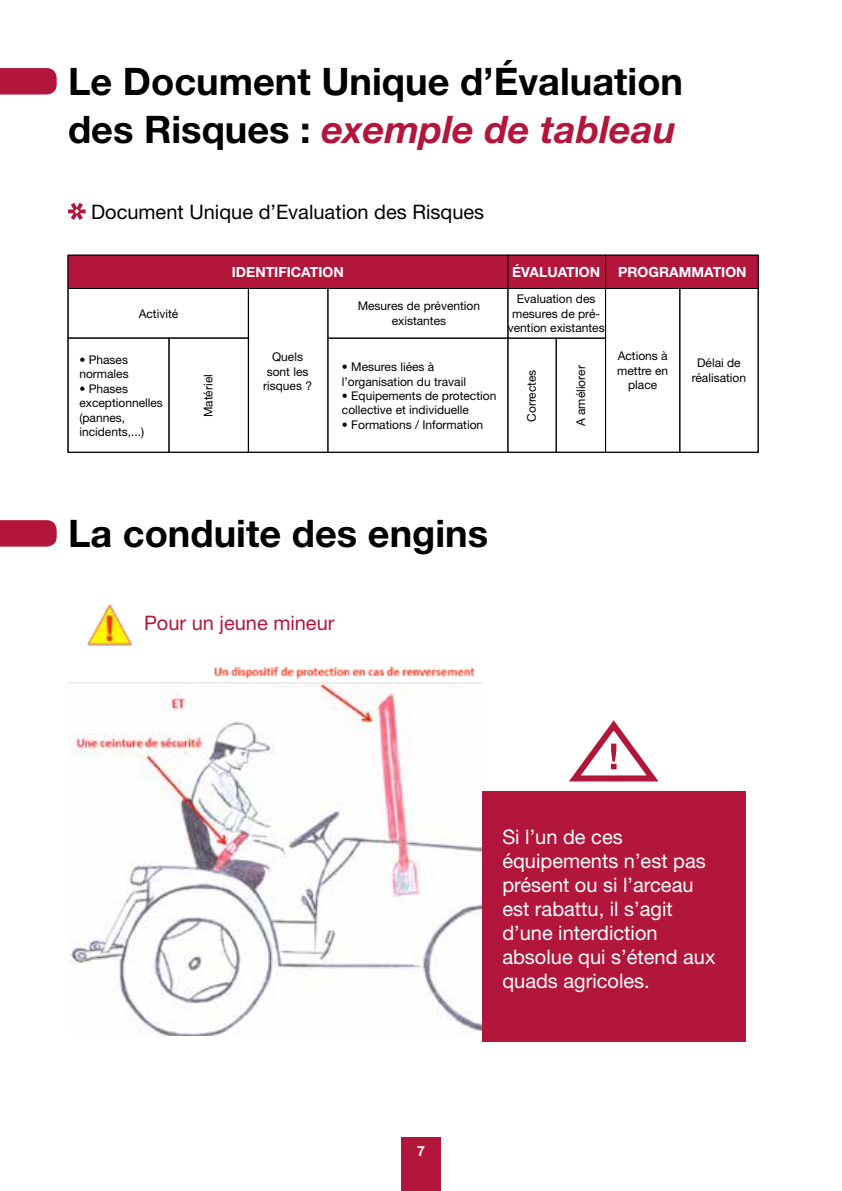
<style>
.page{position:relative;width:842px;height:1191px;background:#fff}
.page>*{position:absolute;margin:0;border:0;box-sizing:border-box;transform-origin:0 0}
.t1{font:700 38px/47.6px "Helvetica Neue LT Std";color:#000}
.t2{font:20px/24px "Helvetica Neue LT Std";color:#fff}
.t3{font:20px "Helvetica Neue LT Std";color:#000}
.t4{font:20px "Helvetica Neue LT Std";color:#b2163b}
.t5{font:700 14px "Helvetica Neue LT Std";color:#fff}
.t6{font:12px/14.4px "Helvetica Neue LT Std";color:#000;text-align:center}
.s1{font-style:italic;color:#b2163b}
</style>
<div class="page">
<div style="left:401px;top:1137px;width:40px;height:54px;background:#b2163b"></div>
<svg style="left:68px;top:203px;width:18px;height:17px"></svg>
<svg style="left:0;top:68px;width:57px;height:26px"></svg>
<svg style="left:0;top:520px;width:57px;height:26px"></svg>
<div style="left:68px;top:255px;width:690px;height:33px;background:#b2163b"></div>
<div style="left:68px;top:255px;width:691px;height:34px;border:1px solid #000"></div>
<div style="left:68px;top:288px;width:181px;height:51px;border:1px solid #000"></div>
<div style="left:327px;top:288px;width:181px;height:51px;border:1px solid #000"></div>
<div style="left:507px;top:288px;width:99px;height:51px;border:1px solid #000"></div>
<div style="left:605px;top:288px;width:75px;height:165px;border:1px solid #000"></div>
<div style="left:679px;top:288px;width:80px;height:165px;border:1px solid #000"></div>
<div style="left:507px;top:338px;width:50px;height:115px;border:1px solid #000"></div>
<div style="left:556px;top:338px;width:50px;height:115px;border:1px solid #000"></div>
<div style="left:327px;top:338px;width:181px;height:115px;border:1px solid #000"></div>
<div style="left:68px;top:337px;width:102px;height:116px;border:1px solid #000"></div>
<div style="left:168px;top:337px;width:81px;height:116px;border:1px solid #000"></div>
<div style="left:248px;top:288px;width:80px;height:165px;border:1px solid #000"></div>
<hr style="left:507px;top:255px;width:1px;height:34px;background:#000">
<hr style="left:605px;top:255px;width:1px;height:34px;background:#000">
<img style="left:68px;top:604px;width:415px;height:431px">
<div style="left:482px;top:791px;width:264px;height:250px;background:#b2163b"></div>
<svg style="left:569px;top:720px;width:90px;height:62px"></svg>
<h1 class="t1" style="left:68px;top:57px;width:617px">Le Document Unique d’Évaluation des Risques : <span class="s1">exemple de tableau</span></h1>
<h2 class="t3" style="left:91px;top:199px;width:395px">Document Unique d’Evaluation des Risques</h2>
<p class="t5" style="left:232px;top:263px;width:113px">IDENTIFICATION</p>
<p class="t5" style="left:512px;top:263px;width:90px">ÉVALUATION</p>
<p class="t5" style="left:618px;top:263px;width:130px">PROGRAMMATION</p>
<p class="t6" style="left:139px;top:306px;width:41px">Activité</p>
<p class="t6" style="left:358px;top:299px;width:124px">Mesures de prévention existantes</p>
<p class="t6" style="left:508px;top:291px;width:98px">Evaluation des mesures de pré&shy;vention existantes</p>
<p class="t6" style="left:79px;top:352px;width:51px;text-align:left">• Phases normales</p>
<p class="t6" style="left:79px;top:381px;width:85px;text-align:left">• Phases exceptionnelles (pannes, incidents,...)</p>
<p class="t6" style="left:263px;top:350px;width:50px">Quels sont les risques ?</p>
<p class="t6" style="left:342px;top:359px;width:126px;text-align:left">• Mesures liées à l’organisation du travail</p>
<p class="t6" style="left:342px;top:388px;width:156px;text-align:left">• Equipements de protection collective et individuelle</p>
<p class="t6" style="left:342px;top:417px;width:143px">• Formations / Information</p>
<p class="t6" style="left:201px;top:417px;width:44px;rotate:-90deg">Matériel</p>
<p class="t6" style="left:524px;top:422px;width:54px;rotate:-90deg">Correctes</p>
<p class="t6" style="left:574px;top:426px;width:62px;rotate:-90deg">A améliorer</p>
<p class="t6" style="left:617px;top:349px;width:52px">Actions à mettre en place</p>
<p class="t6" style="left:692px;top:356px;width:56px">Délai de réalisation</p>
<h1 class="t1" style="left:68px;top:509px;width:422px">La conduite des engins</h1>
<h2 class="t4" style="left:144px;top:611px;width:192px">Pour un jeune mineur</h2>
<p class="t5" style="left:417px;top:1142px;width:9px">7</p>
<h2 class="t2" style="left:502px;top:824px;width:215px">Si l’un de ces équipements n’est pas présent ou si l’arceau est rabattu, il s’agit d’une interdiction absolue qui s’étend aux quads agricoles.</h2>
</div>
